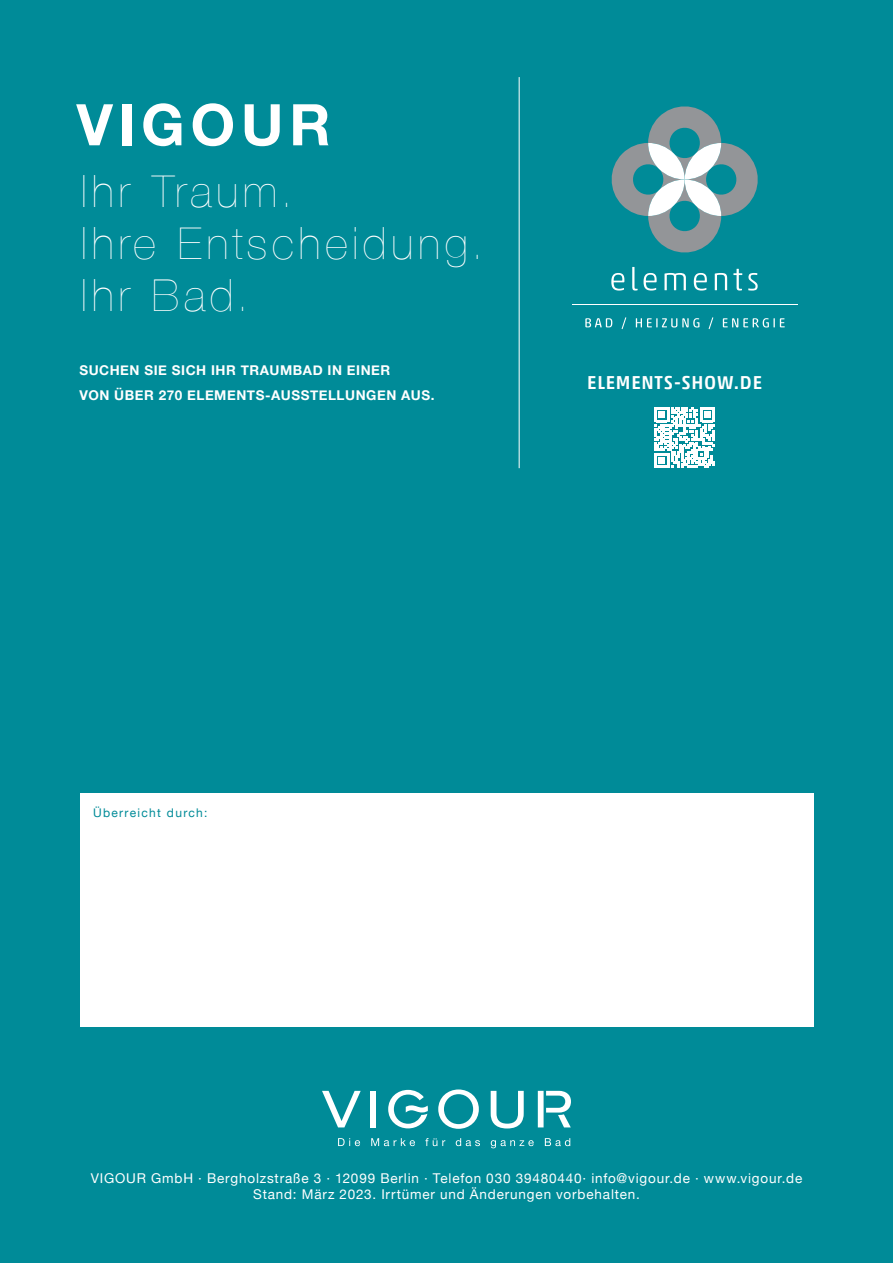
<style>
.page{position:relative;width:893px;height:1263px;background:#008b98}
.page>*{position:absolute;margin:0;border:0;box-sizing:border-box;transform-origin:0 0}
.t1{font:700 57.45px "Helvetica Neue";letter-spacing:.1em;color:#fff}
.t2{font:200 44.4px/51.6px "Helvetica Neue";letter-spacing:.105em;color:#fff}
.t3{font:500 18.75px "Akko Pro";letter-spacing:.04em;color:#fff}
.t4{font:13.5px/16.5px "Helvetica Neue";letter-spacing:.06em;color:#fff;text-align:center}
.t5{font:700 13.5px/25px "Helvetica Neue";letter-spacing:.04em;color:#fff}
.t6{font:12px "Helvetica Neue";letter-spacing:.11em;color:#008b98}
</style>
<div class="page">
<svg style="left:654px;top:408px;width:60px;height:59px"></svg>
<hr style="left:519px;top:77px;width:1px;height:391px;background:#fff">
<div style="left:80px;top:793px;width:734px;height:234px;background:#fff"></div>
<svg style="left:388px;top:1090px;width:40px;height:38px"></svg>
<svg style="left:322px;top:1091px;width:39px;height:36px"></svg>
<div style="left:370px;top:1091px;width:6px;height:36px;background:#fff"></div>
<svg style="left:491px;top:1091px;width:33px;height:37px"></svg>
<svg style="left:438px;top:1089px;width:41px;height:40px"></svg>
<svg style="left:538px;top:1091px;width:33px;height:36px"></svg>
<svg style="left:338px;top:1138px;width:232px;height:10px"></svg>
<hr style="left:572px;top:304px;width:225px;height:1px;background:#fff">
<svg style="left:611px;top:273px;width:13px;height:18px"></svg>
<svg style="left:632px;top:267px;width:6px;height:23px"></svg>
<svg style="left:644px;top:273px;width:13px;height:18px"></svg>
<svg style="left:664px;top:273px;width:22px;height:17px"></svg>
<svg style="left:694px;top:273px;width:13px;height:18px"></svg>
<svg style="left:715px;top:273px;width:12px;height:17px"></svg>
<svg style="left:733px;top:269px;width:9px;height:21px"></svg>
<svg style="left:748px;top:273px;width:10px;height:18px"></svg>
<svg style="left:585px;top:318px;width:27px;height:9px"></svg>
<svg style="left:622px;top:317px;width:4px;height:12px"></svg>
<svg style="left:636px;top:318px;width:63px;height:9px"></svg>
<svg style="left:709px;top:317px;width:4px;height:12px"></svg>
<svg style="left:723px;top:318px;width:62px;height:9px"></svg>
<svg style="left:611px;top:106px;width:147px;height:147px"></svg>
<h1 class="t1" style="left:77px;top:80px;width:256px">VIGOUR</h1>
<h2 class="t2" style="left:81px;top:164px;width:404px">Ihr Traum.<br>Ihre Entscheidung.<br>Ihr Bad.</h2>
<p class="t5" style="left:79px;top:358px;width:357px">SUCHEN SIE SICH IHR TRAUMBAD IN EINER<br>VON ÜBER 270 ELEMENTS-AUSSTELLUNGEN AUS.</p>
<h3 class="t3" style="left:587px;top:371px;width:176px">ELEMENTS-SHOW.DE</h3>
<p class="t6" style="left:93px;top:804px;width:116px">Überreicht durch:</p>
<p class="t4" style="left:91px;top:1170px;width:713px">VIGOUR GmbH · Bergholzstraße 3 · 12099 Berlin · Telefon 030 39480440· info@vigour.de · www.vigour.de<br>Stand: März 2023. Irrtümer und Änderungen vorbehalten.</p>
</div>
